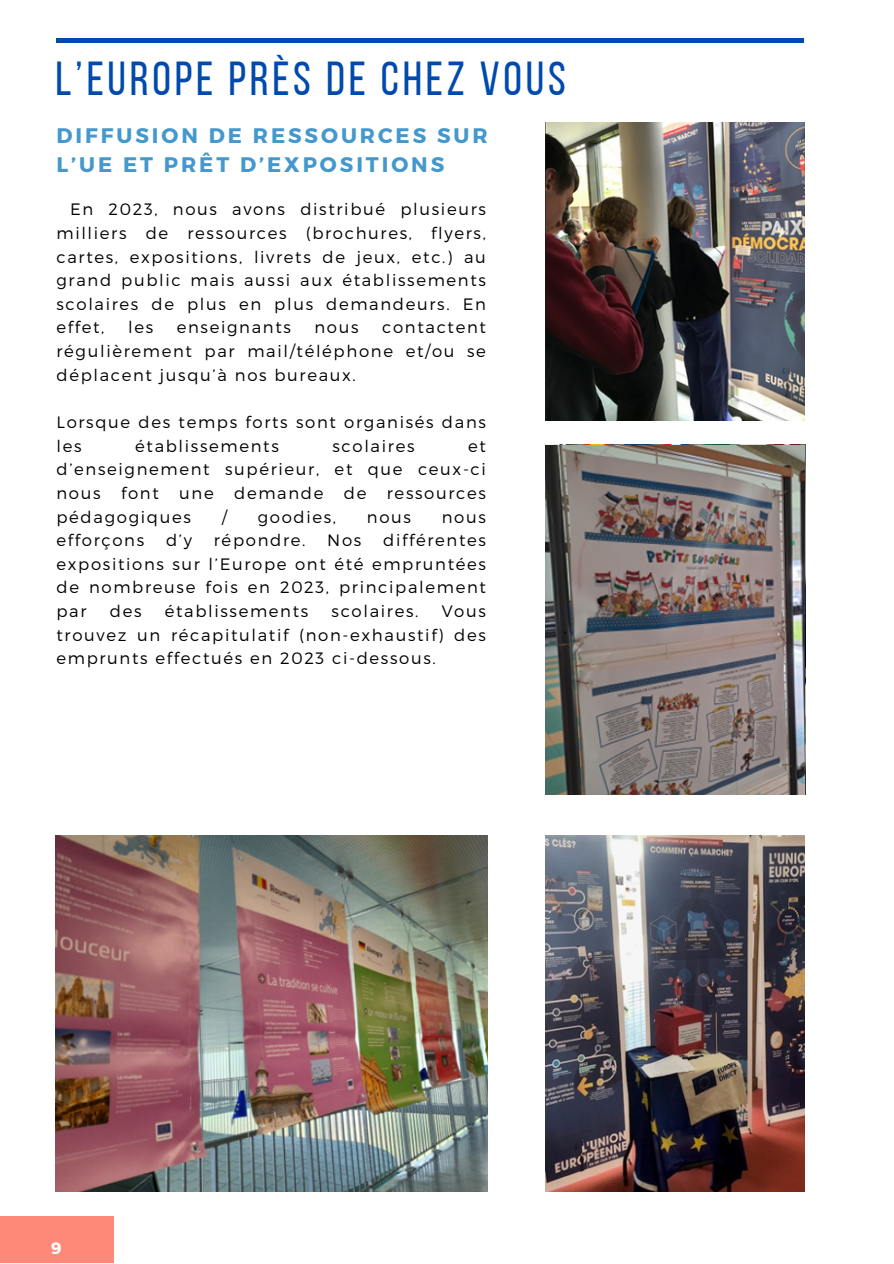
<style>
.page{position:relative;width:894px;height:1264px;background:#fff}
.page>*{position:absolute;margin:0;border:0;box-sizing:border-box;transform-origin:0 0}
.t1{font:47.55px "Bebas Neue";letter-spacing:.08em;color:#004aad}
.t2{font:700 21px/29.2px "Montserrat";letter-spacing:.14em;color:#4498cd}
.t3{font:300 16.5px/23.7px "Montserrat";letter-spacing:.1em;color:#000;text-align:justify}
.t4{font:700 16.5px "Montserrat";color:#fff}
</style>
<div class="page">
<hr style="left:56px;top:39px;width:747px;height:3px;background:#004aad">
<div style="left:0;top:1216px;width:113px;height:46px;background:#ff8979"></div>
<img style="left:545px;top:123px;width:259px;height:298px">
<img style="left:545px;top:445px;width:259px;height:349px">
<img style="left:545px;top:835px;width:259px;height:355px">
<img style="left:55px;top:835px;width:432px;height:355px">
<p class="t1" style="left:55px;top:59px;width:511px">L’EUROPE PRÈS DE CHEZ VOUS</p>
<p class="t2" style="left:56px;top:120px;width:432px">DIFFUSION DE RESSOURCES SUR<br>L’UE ET PRÊT D’EXPOSITIONS</p>
<p class="t3" style="left:56px;top:197px;width:431px;text-indent:14px">En 2023, nous avons distribué plusieurs milliers de ressources (brochures, flyers, cartes, expositions, livrets de jeux, etc.) au grand public mais aussi aux établissements scolaires de plus en plus demandeurs. En effet,</p>
<p class="t3" style="left:128px;top:315px;width:27px">les</p>
<p class="t3" style="left:177px;top:315px;width:116px">enseignants</p>
<p class="t3" style="left:314px;top:315px;width:46px">nous</p>
<p class="t3" style="left:56px;top:315px;width:431px;text-indent:325px">contactent régulièrement par mail/téléphone et/ou se déplacent jusqu’à nos bureaux.</p>
<p class="t3" style="left:56px;top:409px;width:431px">Lorsque des temps forts sont organisés dans les</p>
<p class="t3" style="left:135px;top:433px;width:145px">établissements</p>
<p class="t3" style="left:332px;top:433px;width:83px">scolaires</p>
<p class="t3" style="left:56px;top:433px;width:431px;text-indent:411px">et d’enseignement supérieur, et que ceux-ci nous font une demande de ressources pédagogiques</p>
<p class="t3" style="left:221px;top:504px;width:7px">/</p>
<p class="t3" style="left:257px;top:504px;width:80px">goodies,</p>
<p class="t3" style="left:367px;top:504px;width:46px">nous</p>
<p class="t3" style="left:441px;top:504px;width:46px">nous</p>
<p class="t3" style="left:56px;top:527px;width:89px">efforçons</p>
<p class="t3" style="left:166px;top:527px;width:28px">d’y</p>
<p class="t3" style="left:214px;top:527px;width:93px">répondre.</p>
<p class="t3" style="left:327px;top:527px;width:36px">Nos</p>
<p class="t3" style="left:56px;top:527px;width:431px;text-indent:326px">différentes expositions sur l’Europe ont été empruntées de nombreuse fois en 2023, principalement par</p>
<p class="t3" style="left:110px;top:598px;width:33px">des</p>
<p class="t3" style="left:165px;top:598px;width:145px">établissements</p>
<p class="t3" style="left:331px;top:598px;width:88px">scolaires.</p>
<p class="t3" style="left:56px;top:598px;width:431px;text-indent:385px">Vous trouvez un récapitulatif (non-exhaustif) des emprunts effectués en 2023 ci-dessous.</p>
<h1 class="t4" style="left:51px;top:1237px;width:12px">9</h1>
</div>
